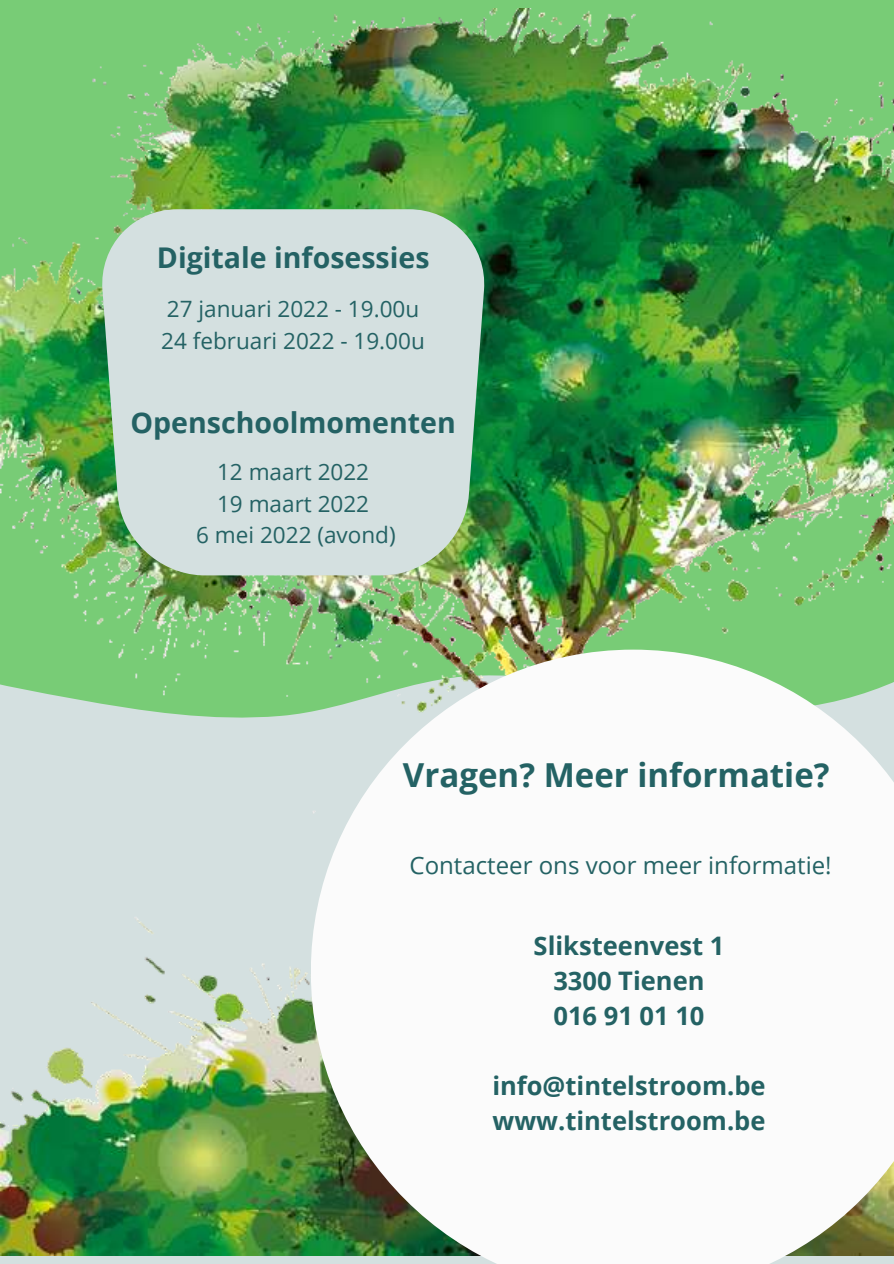
<style>
.page{position:relative;width:894px;height:1264px;background:#fff}
.page>*{position:absolute;margin:0;border:0;box-sizing:border-box;transform-origin:0 0}
.t1{font:700 33px "Open Sans";color:#246264}
.t2{font:700 28.5px "Open Sans";color:#246264}
.t3{font:700 25.5px/35px "Open Sans";color:#246264;text-align:center}
.t4{font:24px "Open Sans";color:#246264}
.t5{font:22.5px/31.5px "Open Sans";color:#246264}
</style>
<div class="page">
<img style="left:0;top:9px;width:893px;height:1246px">
<svg style="left:311px;top:649px;width:582px;height:614px"></svg>
<svg style="left:99px;top:209px;width:388px;height:366px;background:#c7d9d2"></svg>
<p class="t2" style="left:157px;top:238px;width:274px">Digitale infosessies</p>
<p class="t5" style="left:161px;top:292px;width:265px">27 januari 2022 - 19.00u<br>24 februari 2022 - 19.00u</p>
<p class="t2" style="left:130px;top:403px;width:327px">Openschoolmomenten</p>
<p class="t5" style="left:196px;top:456px;width:201px;text-align:center">12 maart 2022<br>19 maart 2022<br>6 mei 2022 (avond)</p>
<h1 class="t1" style="left:403px;top:751px;width:428px">Vragen? Meer informatie?</h1>
<p class="t4" style="left:409px;top:848px;width:423px">Contacteer ons voor meer informatie!</p>
<p class="t3" style="left:533px;top:927px;width:192px">Sliksteenvest 1<br>3300 Tienen<br>016 91 01 10</p>
<p class="t3" style="left:492px;top:1067px;width:275px;text-align:left">info@tintelstroom.be www.tintelstroom.be</p>
</div>
